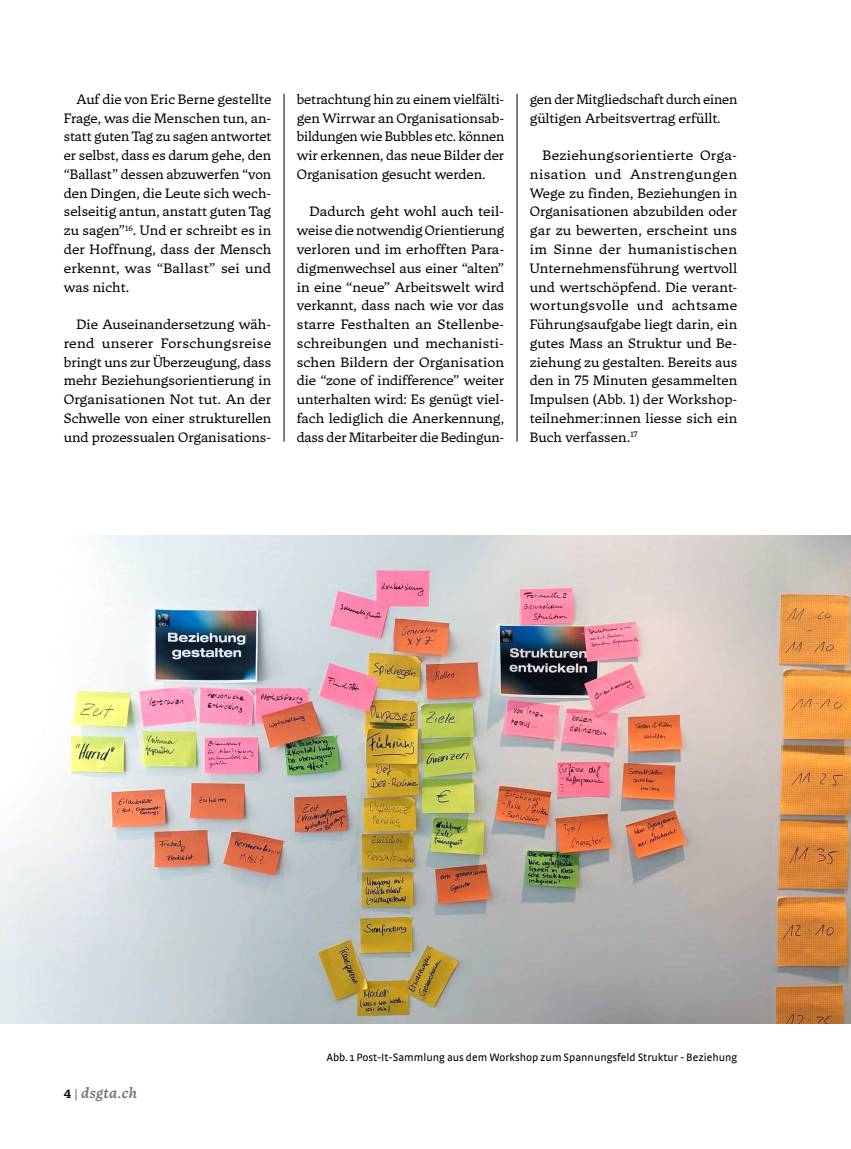
<style>
.page{position:relative;width:851px;height:1149px;background:#fff}
.page>*{position:absolute;margin:0;border:0;box-sizing:border-box;transform-origin:0 0}
.t1{font:italic 500 14.4px "Tuna";letter-spacing:.025em;color:#6f6f6e}
.t2{font:13.5px/18.8px "Tuna";letter-spacing:-.005em;color:#000;text-align:justify}
.t3{font:11.25px "Strada OT";color:#000}
.s1{font-weight:700;font-style:normal;font-size:12px;color:#000}
.s2{font-weight:700;font-style:normal;font-size:12px}
</style>
<div class="page">
<hr style="left:284px;top:94px;width:1px;height:347px;background:#000">
<hr style="left:516px;top:94px;width:1px;height:347px;background:#000">
<img style="left:0;top:535px;width:850px;height:488px">
<p class="t2" style="left:64px;top:90px;width:209px;text-indent:13px">Auf die von Eric Berne gestellte Frage, was die Menschen tun, an&shy;statt guten Tag zu sagen antwortet er selbst, dass es darum gehe, den “Ballast” dessen abzuwerfen “von den Dingen, die Leute sich wech&shy;selseitig antun, anstatt guten Tag zu sagen”<sup>16</sup>. Und er schreibt es in der Hoffnung, dass der Mensch erkennt, was “Ballast” sei und was nicht.</p>
<p class="t2" style="left:64px;top:315px;width:209px;text-indent:13px">Die Auseinandersetzung wäh&shy;rend unserer Forschungsreise bringt uns zur Überzeugung, dass mehr Beziehungsorientierung in Organisationen Not tut. An der Schwelle von einer strukturellen und prozessualen Organisations-</p>
<p class="t2" style="left:297px;top:90px;width:209px">betrachtung hin zu einem vielfälti&shy;gen Wirrwar an Organisationsab&shy;bildungen wie Bubbles etc. können wir erkennen, das neue Bilder der Organisation gesucht werden.</p>
<p class="t2" style="left:297px;top:202px;width:209px;text-indent:13px">Dadurch geht wohl auch teil&shy;weise die notwendig Orientierung verloren und im erhofften Para&shy;digmenwechsel aus einer “alten” in eine “neue” Arbeitswelt wird verkannt, dass nach wie vor das starre Festhalten an Stellenbe&shy;schreibungen und mechanisti&shy;schen Bildern der Organisation die “zone of indifference” weiter unterhalten wird: Es genügt viel&shy;fach lediglich die Anerkennung, dass der Mitarbeiter die Bedingun-</p>
<p class="t2" style="left:529px;top:90px;width:209px">gen der Mitgliedschaft durch einen gültigen Arbeitsvertrag erfüllt.</p>
<p class="t2" style="left:529px;top:146px;width:209px;text-indent:13px">Beziehungsorientierte Orga&shy;nisation und Anstrengungen Wege zu finden, Beziehungen in Organisationen abzubilden oder gar zu bewerten, erscheint uns im Sinne der humanistischen Unternehmensführung wertvoll und wertschöpfend. Die verant&shy;wortungsvolle und achtsame Führungsaufgabe liegt darin, ein gutes Mass an Struktur und Be&shy;ziehung zu gestalten. Bereits aus den in 75 Minuten gesammelten Impulsen (Abb. 1) der Workshop&shy;teilnehmer:innen liesse sich ein Buch verfassen.<sup>17</sup></p>
<p class="t1" style="left:64px;top:1084px;width:75px"><span class="s1">4</span> <span class="s2">|</span> dsgta.ch</p>
<p class="t3" style="left:327px;top:1050px;width:412px">Abb. 1 Post-It-Sammlung aus dem Workshop zum Spannungsfeld Struktur - Beziehung</p>
</div>
